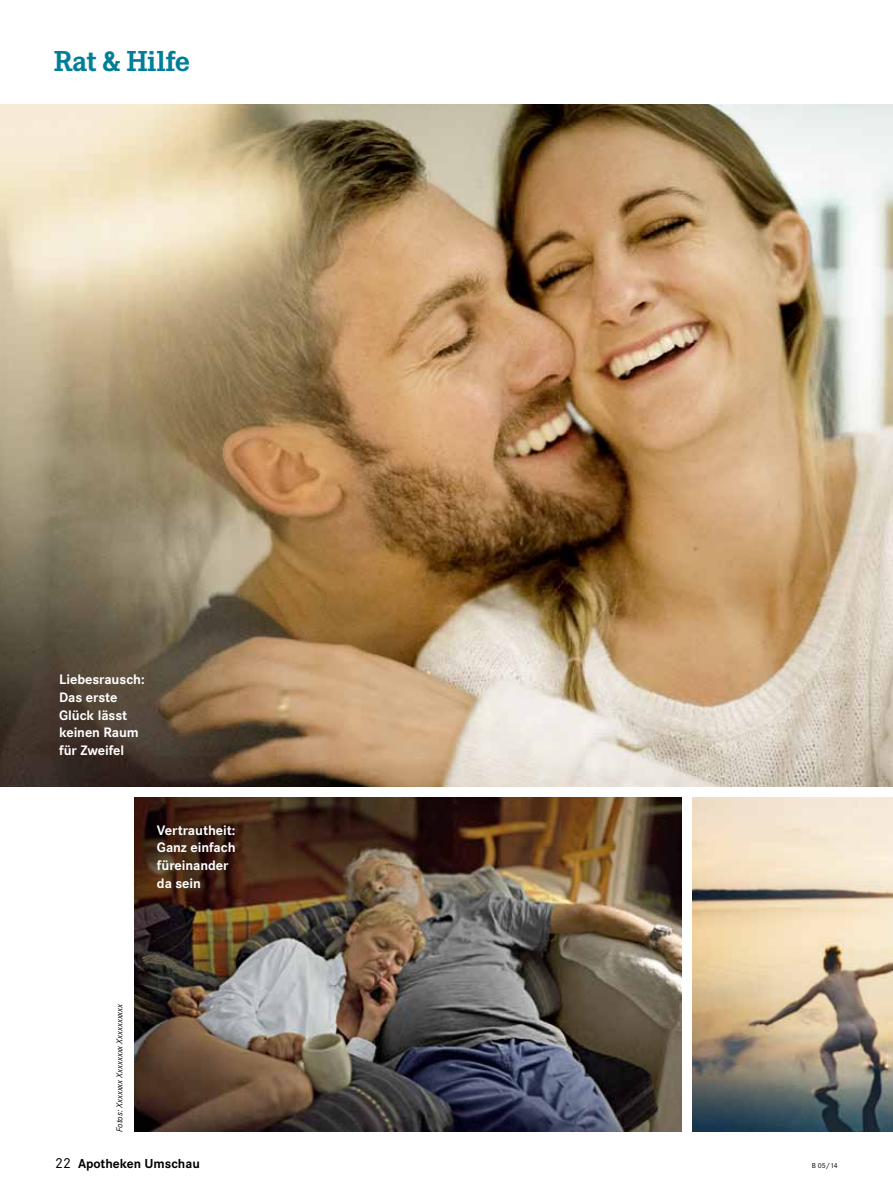
<style>
.page{position:relative;width:893px;height:1191px;background:#fff}
.page>*{position:absolute;margin:0;border:0;box-sizing:border-box;transform-origin:0 0}
.t1{font:700 30px "Corporate E";letter-spacing:-.015em;color:#007e98}
.t2{font:700 14.25px/17.7px "Corporate S";letter-spacing:-.005em;color:#fff}
.t3{font:700 13.5px "Corporate S";color:#000}
.t4{font:italic 9px "Corporate S";color:#000}
.t5{font:7.5px "Corporate S";color:#000}
.s1{font-weight:400;font-size:15px}
</style>
<div class="page">
<img style="left:0;top:104px;width:893px;height:682px">
<img style="left:692px;top:797px;width:201px;height:334px">
<img style="left:134px;top:797px;width:547px;height:334px">
<h1 class="t1" style="left:54px;top:44px;width:138px">Rat &amp; Hilfe</h1>
<p class="t2" style="left:59px;top:671px;width:87px">Liebesrausch:<br>Das erste<br>Glück lässt keinen Raum für Zweifel</p>
<p class="t2" style="left:157px;top:821px;width:80px">Vertrautheit:<br>Ganz einfach füreinander da sein</p>
<p class="t4" style="left:114px;top:1131px;width:130px;rotate:-90deg">Fotos: Xxxxxxx Xxxxxxxx Xxxxxxxxxx</p>
<p class="t3" style="left:55px;top:1155px;width:146px"><span class="s1">22</span> Apotheken Umschau</p>
<p class="t5" style="left:812px;top:1161px;width:27px">B 05/14</p>
</div>
